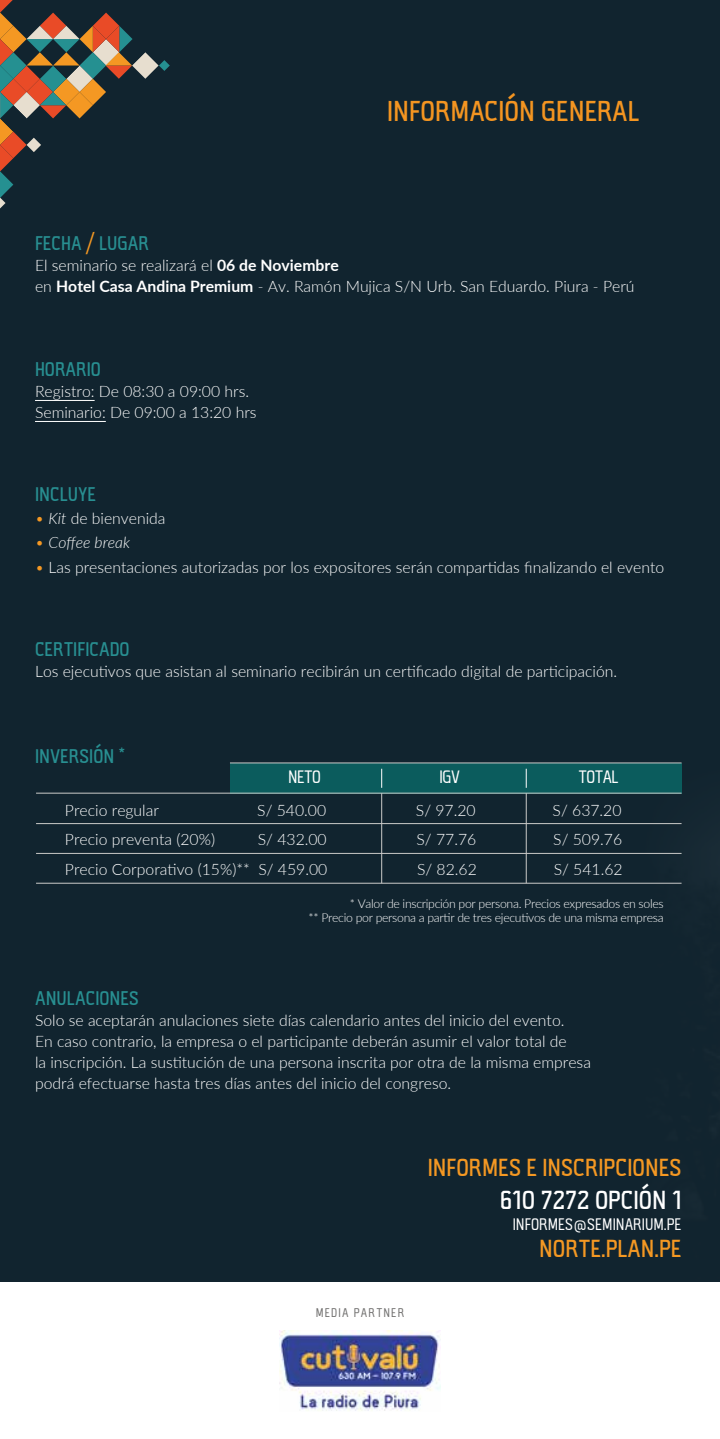
<style>
.page{position:relative;width:720px;height:1439px;background:#fff}
.page>*{position:absolute;margin:0;border:0;box-sizing:border-box;transform-origin:0 0}
.t1{font:600 28px "Beepo";color:#f49521}
.t2{font:600 25.38px "Beepo";color:#fff}
.t3{font:600 23.97px "Beepo";color:#f49823}
.t4{font:600 19.25px "Beepo";color:#288f91}
.t5{font:17.5px "Beepo";letter-spacing:-.025em;color:#fff}
.t6{font:16.28px "Beepo";color:#fff}
.t7{font:300 15.75px/21px "Lato";color:#fff}
.t8{font:italic 300 15.75px "Lato";color:#fff}
.t9{font:300 12.25px/14.7px "Lato";letter-spacing:-.025em;color:#fff;text-align:right}
.t10{font:12.25px "Beepo";letter-spacing:.1em;color:#727170}
.s1{font-weight:400;color:#f49823}
.s2{font-weight:700}
.s3{color:#f49823}
.s4{font-style:italic}
.s5{font-style:normal;color:#f49823}
</style>
<div class="page">
<div style="left:0;top:0;width:719px;height:1439px;background:#11242f"></div>
<svg style="left:0;top:0;width:170px;height:208px"></svg>
<div style="left:0;top:1282px;width:719px;height:157px;background:#fff"></div>
<div style="left:230px;top:763px;width:451px;height:30px;background:#0b5c5d"></div>
<hr style="left:230px;top:762px;width:451px;height:1px;background:#cacac8">
<hr style="left:36px;top:823px;width:645px;height:1px;background:#cacac8">
<hr style="left:36px;top:853px;width:645px;height:1px;background:#cacac8">
<hr style="left:525px;top:793px;width:1px;height:90px;background:#cacac8">
<hr style="left:381px;top:793px;width:1px;height:90px;background:#cacac8">
<svg style="left:381px;top:769px;width:1px;height:19px"></svg>
<svg style="left:525px;top:769px;width:1px;height:19px"></svg>
<hr style="left:36px;top:792px;width:645px;height:1px;background:#cacac8">
<hr style="left:36px;top:883px;width:645px;height:1px;background:#cacac8">
<hr style="left:35px;top:400px;width:60px;height:1px;background:#fff">
<hr style="left:35px;top:421px;width:71px;height:1px;background:#fff">
<img style="left:279px;top:1330px;width:161px;height:81px">
<h1 class="t1" style="left:387px;top:93px;width:254px">INFORMACIÓN GENERAL</h1>
<p class="t4" style="left:35px;top:231px;width:115px">FECHA <span class="s1">/</span> LUGAR</p>
<p class="t7" style="left:35px;top:255px;width:600px">El seminario se realizará el <span class="s2">06 de Noviembre<br></span>en <span class="s2">Hotel Casa Andina Premium</span> - Av. Ramón Mujica S/N Urb. San Eduardo. Piura - Perú</p>
<p class="t4" style="left:35px;top:356px;width:67px">HORARIO</p>
<p class="t7" style="left:35px;top:380px;width:223px">Registro: De 08:30 a 09:00 hrs.<br>Seminario: De 09:00 a 13:20 hrs</p>
<p class="t4" style="left:35px;top:481px;width:63px">INCLUYE</p>
<p class="t7" style="left:35px;top:507px;width:132px"><span class="s3">•</span> <span class="s4">Kit</span> de bienvenida</p>
<p class="t8" style="left:35px;top:531px;width:96px"><span class="s5">•</span> Coffee break</p>
<p class="t7" style="left:35px;top:556px;width:630px"><span class="s3">•</span> Las presentaciones autorizadas por los expositores serán compartidas finalizando el evento</p>
<p class="t4" style="left:35px;top:636px;width:96px">CERTIFICADO</p>
<p class="t7" style="left:35px;top:660px;width:583px">Los ejecutivos que asistan al seminario recibirán un certificado digital de participación.</p>
<p class="t4" style="left:35px;top:743px;width:92px">INVERSIÓN *</p>
<p class="t5" style="left:288px;top:765px;width:34px">NETO</p>
<p class="t5" style="left:439px;top:765px;width:22px">IGV</p>
<p class="t5" style="left:578px;top:765px;width:42px">TOTAL</p>
<p class="t7" style="left:65px;top:799px;width:95px">Precio regular</p>
<p class="t7" style="left:257px;top:799px;width:70px">S/ 540.00</p>
<p class="t7" style="left:416px;top:799px;width:61px">S/ 97.20</p>
<p class="t7" style="left:552px;top:799px;width:70px">S/ 637.20</p>
<p class="t7" style="left:65px;top:828px;width:152px">Precio preventa (20%)</p>
<p class="t7" style="left:258px;top:828px;width:70px">S/ 432.00</p>
<p class="t7" style="left:416px;top:828px;width:61px">S/ 77.76</p>
<p class="t7" style="left:553px;top:828px;width:70px">S/ 509.76</p>
<p class="t7" style="left:65px;top:858px;width:264px">Precio Corporativo (15%)** S/ 459.00</p>
<p class="t7" style="left:417px;top:858px;width:61px">S/ 82.62</p>
<p class="t7" style="left:553px;top:858px;width:70px">S/ 541.62</p>
<p class="t9" style="left:308px;top:895px;width:356px">* Valor de inscripción por persona. Precios expresados en soles<br>** Precio por persona a partir de tres ejecutivos de una misma empresa</p>
<p class="t4" style="left:35px;top:985px;width:105px">ANULACIONES</p>
<p class="t7" style="left:35px;top:1009px;width:557px">Solo se aceptarán anulaciones siete días calendario antes del inicio del evento.<br>En caso contrario, la empresa o el participante deberán asumir el valor total de<br>la inscripción. La sustitución de una persona inscrita por otra de la misma empresa podrá efectuarse hasta tres días antes del inicio del congreso.</p>
<p class="t10" style="left:315px;top:1304px;width:90px">MEDIA PARTNER</p>
<h3 class="t3" style="left:427px;top:1152px;width:255px">INFORMES E INSCRIPCIONES</h3>
<h2 class="t2" style="left:500px;top:1183px;width:183px">610 7272 OPCIÓN 1</h2>
<p class="t6" style="left:512px;top:1214px;width:170px">INFORMES@SEMINARIUM.PE</p>
<h3 class="t3" style="left:539px;top:1232px;width:144px">NORTE.PLAN.PE</h3>
</div>
